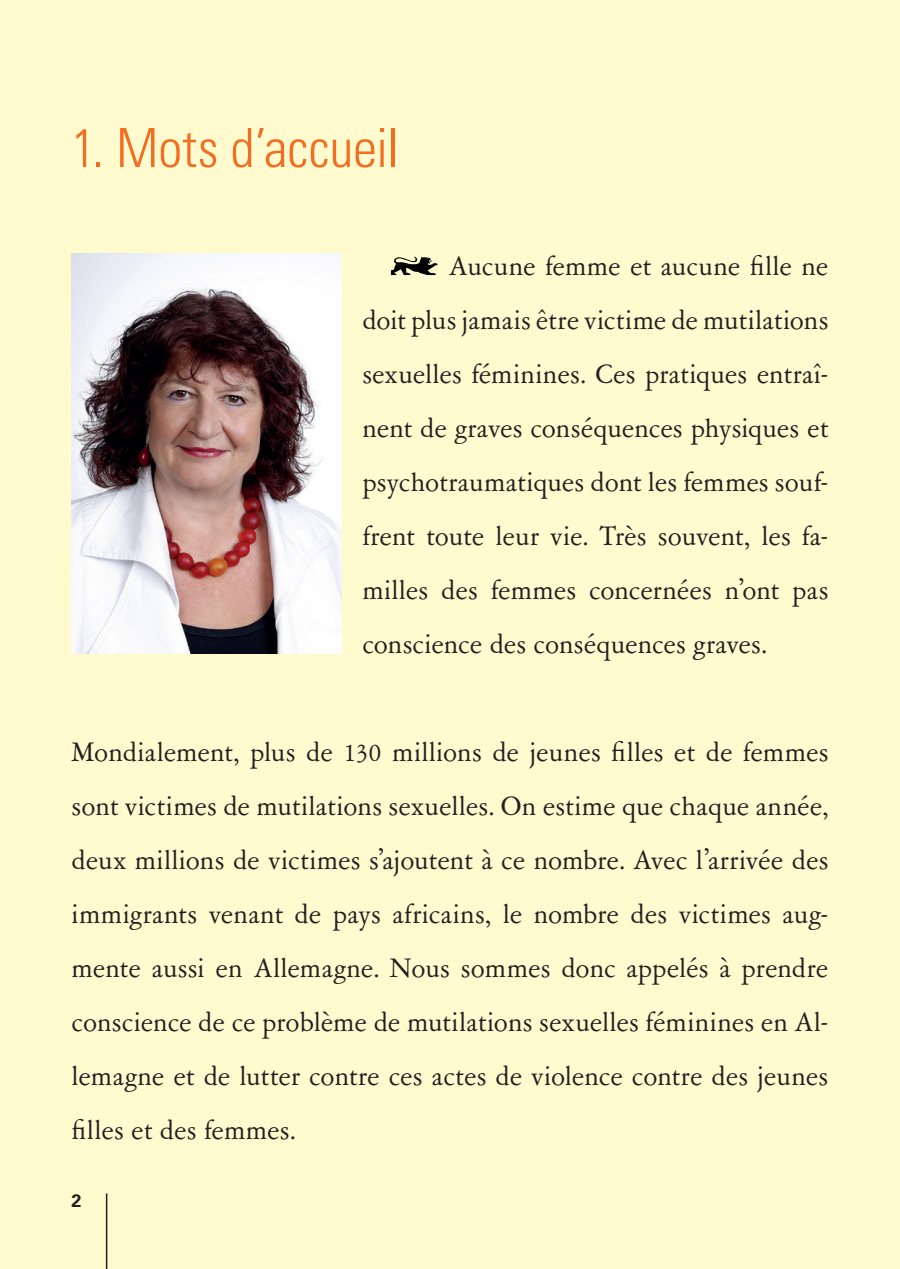
<style>
.page{position:relative;width:900px;height:1269px;background:#fff}
.page>*{position:absolute;margin:0;border:0;box-sizing:border-box;transform-origin:0 0}
.t1{font:300 condensed 54px "Univers";letter-spacing:-.005em;color:#f36e21}
.t2{font:30px/54px "Garamont Amst SB Rom";color:#231f20;text-align:justify}
.t3{font:700 18px "Univers";color:#231f20}
</style>
<div class="page">
<div style="left:0;top:0;width:900px;height:1268px;background:#fffbcf"></div>
<hr style="left:106px;top:1193px;width:1px;height:75px;background:#231f20">
<svg style="left:391px;top:256px;width:46px;height:19px"></svg>
<img style="left:72px;top:253px;width:270px;height:400px">
<h1 class="t1" style="left:72px;top:115px;width:328px">1. Mots d’accueil</h1>
<p class="t2" style="left:362px;top:240px;width:468px;text-indent:87px">Aucune femme et aucune fille ne doit plus jamais être victime de mutilations sexuelles féminines. Ces pratiques entraî&shy;nent de graves conséquences physiques et psychotraumatiques dont les femmes souf&shy;frent toute leur vie. Très souvent, les fa&shy;milles des femmes concernées n’ont pas conscience des conséquences graves.</p>
<p class="t2" style="left:72px;top:726px;width:758px">Mondialement, plus de 130 millions de jeunes filles et de femmes sont victimes de mutilations sexuelles. On estime que chaque année, deux millions de victimes s’ajoutent à ce nombre. Avec l’arrivée des immigrants venant de pays africains, le nombre des victimes aug&shy;mente aussi en Allemagne. Nous sommes donc appelés à prendre conscience de ce problème de mutilations sexuelles féminines en Al&shy;lemagne et de lutter contre ces actes de violence contre des jeunes filles et des femmes.</p>
<p class="t3" style="left:72px;top:1190px;width:12px">2</p>
</div>
